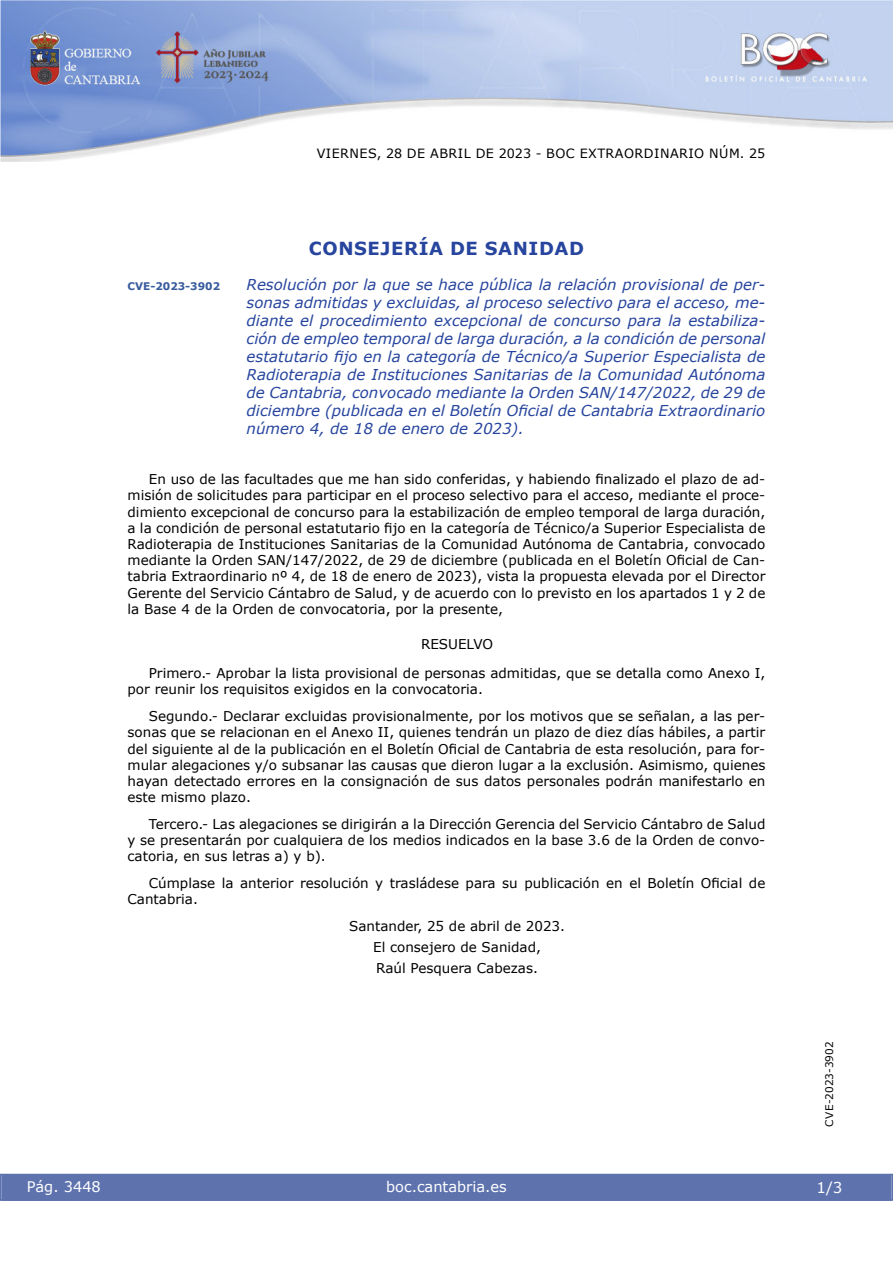
<style>
.page{position:relative;width:893px;height:1263px;background:#fff}
.page>*{position:absolute;margin:0;border:0;box-sizing:border-box;transform-origin:0 0}
.emisor_text2{font:700 18px "Verdana";letter-spacing:.035em;color:#27459e}
.Titulo_text{font:italic 15px/18px "Verdana";color:#27459e;text-align:justify}
.t1{font:15px "Verdana 2";color:#fff}
.t2{font:14.55px "Verdana 2";color:#fff}
.inicio_de_parrafo{font:13.5px/16.2px "Verdana";color:#000;text-align:justify}
.center{font:13.5px "Verdana";color:#000}
.t3{font:12.75px "Verdana 2";letter-spacing:.035em;color:#000}
.t4{font:10.5px "Verdana 2";color:#000}
.Titulo_text-2{font:700 10.5px "Verdana";color:#385b9e}
.s1{font-family:"Verdana Italic 2";font-style:normal}
.s2{font-family:"Verdana 2"}
</style>
<div class="page">
<img style="left:0;top:0;width:893px;height:161px">
<div style="left:1px;top:1174px;width:890px;height:27px;background:#5e73ae"></div>
<p class="t3" style="left:317px;top:144px;width:450px">VIERNES, 28 DE ABRIL DE 2023 - BOC EXTRAORDINARIO NÚM. 25</p>
<p class="emisor_text2" style="left:309px;top:236px;width:277px">CONSEJERÍA DE SANIDAD</p>
<p class="Titulo_text-2" style="left:128px;top:279px;width:94px">CVE-2023-3902</p>
<p class="Titulo_text" style="left:247px;top:275px;width:520px"><span class="s1">Resolución por la que se hace pública la relación provisional de per&shy;sonas admitidas y excluidas, al proceso selectivo para el acceso, me&shy;diante el procedimiento excepcional de concurso para la estabiliza&shy;ción de empleo temporal de larga duración, a la condición de personal </span>estatutario fijo en la categoría de Técnico/a Superior Especialista de Radioterapia de Instituciones Sanitarias de la Comunidad Autónoma de Cantabria, convocado mediante la Orden SAN/147/2022, de 29 de diciembre (publicada en el Boletín Oficial de Cantabria Extraordinario número 4, de 18 de enero de 2023).</p>
<p class="inicio_de_parrafo" style="left:128px;top:471px;width:639px;text-indent:21px">En uso de las facultades que me han sido conferidas, y habiendo finalizado el plazo de ad&shy;misión de solicitudes para participar en el proceso selectivo para el acceso, mediante el proce&shy;dimiento excepcional de concurso para la estabilización de empleo temporal de larga duración, a la condición de personal estatutario fijo en la categoría de Técnico/a Superior Especialista de Radioterapia de Instituciones Sanitarias de la Comunidad Autónoma de Cantabria, convocado mediante la Orden SAN/147/2022, de 29 de diciembre (publicada en el Boletín Oficial de Can&shy;tabria Extraordinario nº 4, de 18 de enero de 2023), vista la propuesta elevada por el Director Gerente del Servicio Cántabro de Salud, y de acuerdo con lo previsto en los apartados 1 y 2 de la Base 4 de la Orden de convocatoria, por la presente,</p>
<p class="center" style="left:421px;top:635px;width:74px">RESUELVO</p>
<p class="inicio_de_parrafo" style="left:128px;top:665px;width:639px;text-indent:21px">Primero.- Aprobar la lista provisional de personas admitidas, que se detalla como Anexo I, por reunir los requisitos exigidos en la convocatoria.</p>
<p class="inicio_de_parrafo" style="left:128px;top:708px;width:639px;text-indent:21px">Segundo.- Declarar excluidas provisionalmente, por los motivos que se señalan, a las per&shy;sonas que se relacionan en el Anexo II, quienes tendrán un plazo de diez días hábiles, a partir del siguiente al de la publicación en el Boletín Oficial de Cantabria de esta resolución, para for&shy;mular alegaciones y/o subsanar las causas que dieron lugar a la exclusión. Asimismo, quienes hayan detectado errores en la consignación de sus datos personales podrán manifestarlo en este mismo plazo.</p>
<p class="inicio_de_parrafo" style="left:128px;top:816px;width:639px;text-indent:21px">Tercero.- Las alegaciones se dirigirán a la Dirección Gerencia del Servicio Cántabro de Salud y se presentarán por cualquiera de los medios indicados en la base 3.6 de la Orden de convo&shy;<span class="s2">catoria, en sus letras a) y b).</span></p>
<p class="inicio_de_parrafo" style="left:128px;top:875px;width:639px;text-indent:21px">Cúmplase la anterior resolución y trasládese para su publicación en el Boletín Oficial de<br><span class="s2">Cantabria.</span></p>
<p class="center" style="left:349px;top:917px;width:217px">Santander, 25 de abril de 2023.</p>
<p class="center" style="left:373px;top:938px;width:169px">El consejero de Sanidad,</p>
<p class="center" style="left:376px;top:959px;width:163px">Raúl Pesquera Cabezas.</p>
<p class="t2" style="left:27px;top:1177px;width:76px">Pág. 3448</p>
<p class="t2" style="left:386px;top:1177px;width:122px">boc.cantabria.es</p>
<p class="t4" style="left:822px;top:1126px;width:87px;rotate:-90deg">CVE-2023-3902</p>
<p class="t1" style="left:816px;top:1177px;width:27px">1/3</p>
</div>
